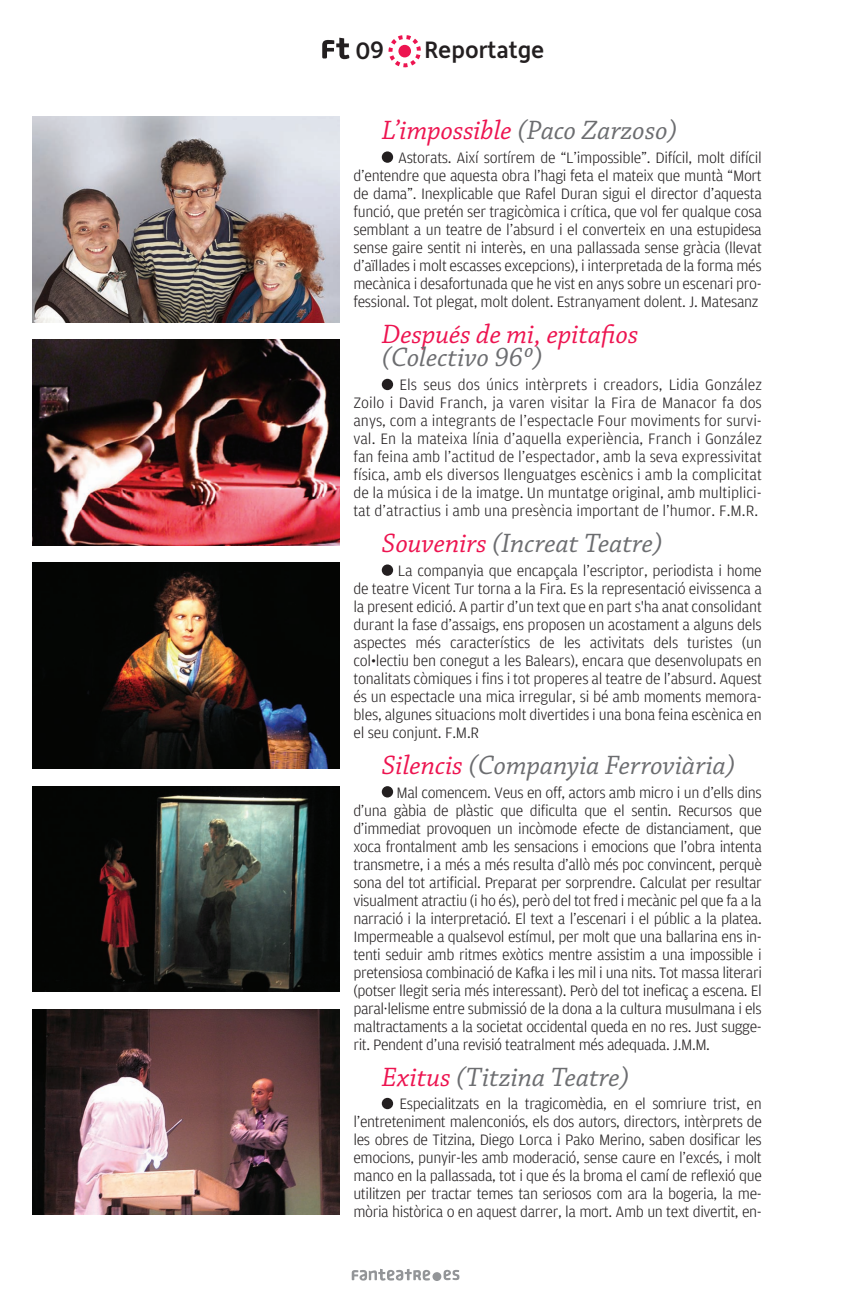
<style>
.page{position:relative;width:843px;height:1296px;background:#fff}
.page>*{position:absolute;margin:0;border:0;box-sizing:border-box;transform-origin:0 0}
.t1{font:italic 28px "Chaparral Pro";color:#6c6d70}
.t2{font:italic 28px "Chaparral Pro";color:#ed1450}
.t3{font:500 24px "Depot";color:#231f20}
.t4{font:300 16px/18px "Amplitude";letter-spacing:-.02em;color:#231f20;text-align:justify}
.s1{color:#ed1450}
</style>
<div class="page">
<svg style="left:322px;top:38px;width:27px;height:21px"></svg>
<div style="left:432px;top:1272px;width:9px;height:9px;background:#939598;border-radius:50%"></div>
<svg style="left:443px;top:1270px;width:16px;height:10px"></svg>
<svg style="left:351px;top:1269px;width:79px;height:12px"></svg>
<svg style="left:388px;top:35px;width:33px;height:32px"></svg>
<svg style="left:381px;top:151px;width:12px;height:12px"></svg>
<div style="left:381px;top:379px;width:12px;height:11px;background:#231f20;border-radius:50%"></div>
<svg style="left:381px;top:564px;width:12px;height:12px"></svg>
<div style="left:381px;top:786px;width:12px;height:11px;background:#231f20;border-radius:50%"></div>
<div style="left:381px;top:1098px;width:12px;height:11px;background:#231f20;border-radius:50%"></div>
<img style="left:33px;top:117px;width:306px;height:206px">
<img style="left:33px;top:786px;width:306px;height:206px">
<img style="left:33px;top:340px;width:306px;height:206px">
<img style="left:33px;top:1009px;width:306px;height:206px">
<img style="left:33px;top:563px;width:306px;height:206px">
<h2 class="t3" style="left:356px;top:35px;width:30px">09</h2>
<h2 class="t3" style="left:424px;top:35px;width:121px">Reportatge</h2>
<h1 class="t1" style="left:381px;top:115px;width:297px"><span class="s1">L’impossible</span> (Paco Zarzoso)</h1>
<p class="t4" style="left:353px;top:149px;width:410px;text-indent:45px">Astorats. Així sortírem de “L’impossible”. Difícil, molt difícil d’entendre que aquesta obra l’hagi feta el mateix que muntà “Mort de dama”. Inexplicable que Rafel Duran sigui el director d’aquesta funció, que pretén ser tragicòmica i crítica, que vol fer qualque cosa semblant a un teatre de l’absurd i el converteix en una estupidesa sense gaire sentit ni interès, en una pallassada sense gràcia (llevat d’aïllades i molt escasses excepcions), i interpretada de la forma més mecànica i desafortunada que he vist en anys sobre un escenari pro&shy;fessional. Tot plegat, molt dolent. Estranyament dolent. J. Matesanz</p>
<h1 class="t2" style="left:381px;top:318px;width:258px">Después de mi, epitafios</h1>
<h1 class="t1" style="left:381px;top:342px;width:162px">(Colectivo 96º)</h1>
<p class="t4" style="left:353px;top:376px;width:410px;text-indent:46px">Els seus dos únics intèrprets i creadors, Lidia González Zoilo i David Franch, ja varen visitar la Fira de Manacor fa dos anys, com a integrants de l’espectacle Four moviments for survi&shy;val. En la mateixa línia d’aquella experiència, Franch i González fan feina amb l’actitud de l’espectador, amb la seva expressivitat física, amb els diversos llenguatges escènics i amb la complicitat de la música i de la imatge. Un muntatge original, amb multiplici&shy;tat d’atractius i amb una presència important de l’humor. F.M.R.</p>
<h1 class="t1" style="left:381px;top:528px;width:282px"><span class="s1">Souvenirs</span> (Increat Teatre)</h1>
<p class="t4" style="left:353px;top:562px;width:410px;text-indent:44px">La companyia que encapçala l’escriptor, periodista i home de teatre Vicent Tur torna a la Fira. Es la representació eivissenca a la present edició. A partir d’un text que en part s'ha anat consolidant durant la fase d’assaigs, ens proposen un acostament a alguns dels aspectes més característics de les activitats dels turistes (un col•lectiu ben conegut a les Balears), encara que desenvolupats en tonalitats còmiques i fins i tot properes al teatre de l’absurd. Aquest és un espectacle una mica irregular, si bé amb moments memora&shy;bles, algunes situacions molt divertides i una bona feina escènica en el seu conjunt. F.M.R</p>
<h1 class="t1" style="left:381px;top:749px;width:355px"><span class="s1">Silencis</span> (Companyia Ferroviària)</h1>
<p class="t4" style="left:353px;top:783px;width:410px;text-indent:43px">Mal comencem. Veus en off, actors amb micro i un d’ells dins d’una gàbia de plàstic que dificulta que el sentin. Recursos que d’immediat provoquen un incòmode efecte de distanciament, que xoca frontalment amb les sensacions i emocions que l’obra intenta transmetre, i a més a més resulta d’allò més poc convincent, perquè sona del tot artificial. Preparat per sorprendre. Calculat per resultar visualment atractiu (i ho és), però del tot fred i mecànic pel que fa a la narració i la interpretació. El text a l’escenari i el públic a la platea.<br>Impermeable a qualsevol estímul, per molt que una ballarina ens in&shy;tenti seduir amb ritmes exòtics mentre assistim a una impossible i pretensiosa combinació de Kafka i les mil i una nits. Tot massa literari (potser llegit seria més interessant). Però del tot ineficaç a escena. El paral·lelisme entre submissió de la dona a la cultura musulmana i els maltractaments a la societat occidental queda en no res. Just sugge&shy;rit. Pendent d’una revisió teatralment més adequada. J.M.M.</p>
<h1 class="t1" style="left:381px;top:1061px;width:249px"><span class="s1">Exitus</span> (Titzina Teatre)</h1>
<p class="t4" style="left:353px;top:1095px;width:410px;text-indent:46px">Especialitzats en la tragicomèdia, en el somriure trist, en l’entreteniment malenconiós, els dos autors, directors, intèrprets de les obres de Titzina, Diego Lorca i Pako Merino, saben dosificar les emocions, punyir-les amb moderació, sense caure en l’excés, i molt manco en la pallassada, tot i que és la broma el camí de reflexió que utilitzen per tractar temes tan seriosos com ara la bogeria, la me&shy;mòria històrica o en aquest darrer, la mort. Amb un text divertit, en-</p>
</div>
